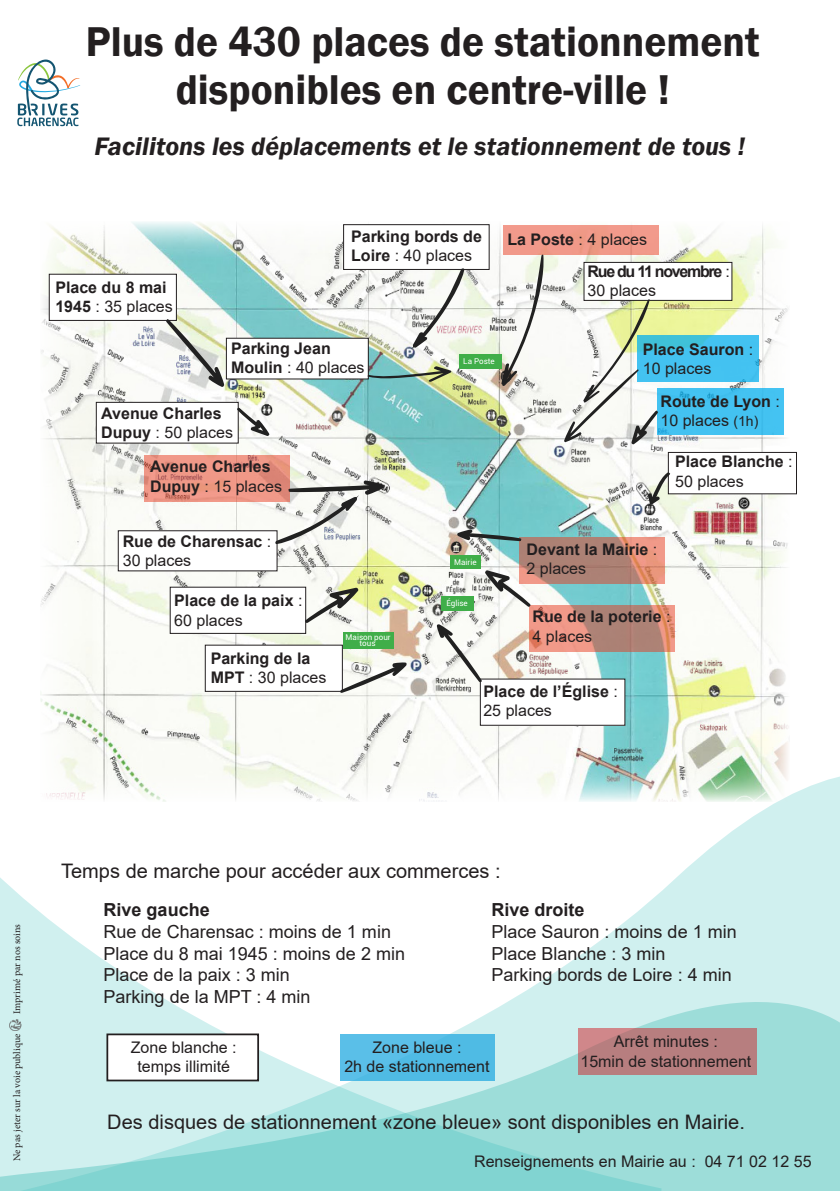
<style>
.page{position:relative;width:840px;height:1191px;background:#fff}
.page>*{position:absolute;margin:0;border:0;box-sizing:border-box;transform-origin:0 0}
.t1{font:600 42.8px/48px "Franklin Gothic";color:#231f20;text-align:center;scale:.96 1}
.t2{font:italic 600 26px "Franklin Gothic";color:#231f20}
.t3{font:20px "Arial";color:#231f20}
.t4{font:18px "Arial";color:#231f20}
.t5{font:700 18px "Arial";color:#231f20}
.t6{font:700 16px/19.2px "Arial";color:#231f20}
.t7{font:16px "Arial";color:#231f20}
.t8{font:700 16px/19.2px "Arial";letter-spacing:-.08em;color:#231f20}
.t9{font:10px "Minion Pro";letter-spacing:-.005em;color:#231f20}
.t10{font:8px "Roboto";color:#fff}
.s1{font-weight:400}
.s2{font-weight:700}
.s3{font-weight:400;font-size:14px}
</style>
<div class="page">
<svg style="left:17px;top:59px;width:63px;height:67px"></svg>
<svg style="left:661px;top:777px;width:178px;height:223px;background:#d6f2f1"></svg>
<div style="left:661px;top:1000px;width:178px;height:191px;background:#9dddd9"></div>
<svg style="left:0;top:801px;width:661px;height:390px"></svg>
<img style="left:40px;top:222px;width:749px;height:579px">
<div style="left:343px;top:225px;width:146px;height:44px;background:#fff"></div>
<div style="left:343px;top:224px;width:146px;height:46px;border:1px solid #231f20"></div>
<svg style="left:659px;top:335px;width:99px;height:46px;background:#42c1ed"></svg>
<div style="left:668px;top:452px;width:128px;height:42px;background:#fff"></div>
<div style="left:667px;top:452px;width:129px;height:42px;border:1px solid #231f20"></div>
<div style="left:49px;top:274px;width:127px;height:46px;background:#fff"></div>
<div style="left:49px;top:274px;width:128px;height:47px;border:1px solid #231f20"></div>
<div style="left:170px;top:587px;width:135px;height:46px;background:#fff"></div>
<div style="left:170px;top:586px;width:136px;height:48px;border:1px solid #231f20"></div>
<div style="left:205px;top:645px;width:137px;height:46px;background:#fff"></div>
<div style="left:205px;top:644px;width:137px;height:48px;border:1px solid #231f20"></div>
<div style="left:107px;top:1034px;width:151px;height:46px;background:#fff"></div>
<div style="left:106px;top:1033px;width:153px;height:48px;border:2px solid #231f20"></div>
<div style="left:340px;top:1034px;width:155px;height:46px;background:#4fbbe4"></div>
<svg style="left:577px;top:1028px;width:178px;height:46px;background:#b97f81"></svg>
<svg style="left:144px;top:455px;width:145px;height:46px;background:#ea9282"></svg>
<svg style="left:529px;top:605px;width:145px;height:46px;background:#cb8a7a"></svg>
<svg style="left:519px;top:537px;width:145px;height:46px;background:#bb8576"></svg>
<div style="left:656px;top:389px;width:126px;height:46px;background:#43c2f1"></div>
<div style="left:503px;top:225px;width:155px;height:30px;background:#f19a8a"></div>
<div style="left:226px;top:338px;width:142px;height:41px;background:#fff"></div>
<div style="left:226px;top:338px;width:142px;height:41px;border:1px solid #231f20"></div>
<div style="left:480px;top:679px;width:144px;height:46px;background:#fff"></div>
<div style="left:479px;top:678px;width:146px;height:48px;border:1px solid #231f20"></div>
<div style="left:118px;top:531px;width:159px;height:40px;background:#fff"></div>
<div style="left:118px;top:530px;width:159px;height:41px;border:1px solid #231f20"></div>
<div style="left:96px;top:402px;width:142px;height:41px;background:#fff"></div>
<div style="left:96px;top:402px;width:142px;height:41px;border:1px solid #231f20"></div>
<div style="left:583px;top:262px;width:148px;height:38px;background:#fff"></div>
<div style="left:583px;top:262px;width:149px;height:39px;border:1px solid #231f20"></div>
<svg style="left:501px;top:254px;width:43px;height:132px"></svg>
<svg style="left:646px;top:470px;width:25px;height:37px"></svg>
<svg style="left:452px;top:529px;width:70px;height:13px"></svg>
<svg style="left:483px;top:569px;width:48px;height:40px"></svg>
<svg style="left:434px;top:620px;width:49px;height:64px"></svg>
<svg style="left:338px;top:661px;width:73px;height:33px"></svg>
<svg style="left:304px;top:586px;width:55px;height:39px"></svg>
<svg style="left:273px;top:479px;width:116px;height:65px"></svg>
<svg style="left:236px;top:406px;width:35px;height:32px"></svg>
<svg style="left:164px;top:318px;width:62px;height:70px"></svg>
<svg style="left:403px;top:268px;width:61px;height:88px"></svg>
<svg style="left:366px;top:366px;width:85px;height:16px"></svg>
<svg style="left:563px;top:299px;width:96px;height:147px"></svg>
<svg style="left:10px;top:1019px;width:12px;height:12px"></svg>
<div style="left:440px;top:596px;width:33px;height:14px;background:#40ae49"></div>
<div style="left:449px;top:556px;width:31px;height:13px;background:#40ae49"></div>
<div style="left:459px;top:354px;width:42px;height:14px;background:#40ae49"></div>
<div style="left:342px;top:633px;width:51px;height:16px;background:#40ae49"></div>
<p class="t1" style="left:86px;top:19px;width:703px">Plus de 430 places de stationnement disponibles en centre-ville !</p>
<p class="t2" style="left:94px;top:130px;width:652px">Facilitons les déplacements et le stationnement de tous !</p>
<p class="t6" style="left:55px;top:278px;width:119px">Place du 8 mai<br>1945 <span class="s1">: 35 places</span></p>
<p class="t6" style="left:351px;top:227px;width:132px">Parking bords de<br>Loire <span class="s1">: 40 places</span></p>
<p class="t6" style="left:231px;top:339px;width:135px">Parking Jean<br>Moulin <span class="s1">: 40 places</span></p>
<p class="t10" style="left:463px;top:355px;width:33px">La Poste</p>
<p class="t6" style="left:101px;top:404px;width:133px">Avenue Charles<br>Dupuy <span class="s1">: 50 places</span></p>
<p class="t6" style="left:150px;top:457px;width:133px">Avenue Charles<br>Dupuy <span class="s1">: 15 places</span></p>
<p class="t7" style="left:507px;top:228px;width:141px"><span class="s2">La Poste</span> : 4 places</p>
<p class="t8" style="left:587px;top:262px;width:144px">Rue du 11 novembre <span class="s1">:<br>30 places</span></p>
<p class="t6" style="left:642px;top:340px;width:112px">Place Sauron <span class="s1">:<br>10 places</span></p>
<p class="t6" style="left:660px;top:391px;width:121px">Route de Lyon <span class="s1">:<br>10 places</span> <span class="s3">(1h)</span></p>
<p class="t6" style="left:674px;top:452px;width:119px">Place Blanche <span class="s1">:<br>50 places</span></p>
<p class="t6" style="left:123px;top:532px;width:150px">Rue de Charensac <span class="s1">:<br>30 places</span></p>
<p class="t10" style="left:454px;top:557px;width:24px">Mairie</p>
<p class="t6" style="left:526px;top:539px;width:132px">Devant la Mairie <span class="s1">:<br>2 places</span></p>
<p class="t6" style="left:174px;top:591px;width:130px">Place de la paix <span class="s1">:<br>60 places</span></p>
<p class="t6" style="left:210px;top:648px;width:117px">Parking de la<br>MPT <span class="s1">: 30 places</span></p>
<p class="t10" style="left:345px;top:631px;width:47px">Maison pour</p>
<p class="t10" style="left:359px;top:637px;width:17px">tous</p>
<p class="t10" style="left:446px;top:597px;width:23px">Église</p>
<p class="t6" style="left:532px;top:607px;width:139px">Rue de la poterie <span class="s1">:<br>4 places</span></p>
<p class="t6" style="left:483px;top:682px;width:136px">Place de l’Église <span class="s1">:<br>25 places</span></p>
<p class="t9" style="left:10px;top:1014px;width:91px;rotate:-90deg">Imprimé par nos soins</p>
<p class="t9" style="left:10px;top:1161px;width:129px;rotate:-90deg">Ne pas jeter sur la voie publique</p>
<p class="t3" style="left:61px;top:857px;width:441px">Temps de marche pour accéder aux commerces :</p>
<p class="t5" style="left:491px;top:897px;width:95px">Rive droite</p>
<p class="t4" style="left:491px;top:919px;width:247px">Place Sauron : moins de 1 min</p>
<p class="t4" style="left:491px;top:941px;width:176px">Place Blanche : 3 min</p>
<p class="t4" style="left:491px;top:962px;width:242px">Parking bords de Loire : 4 min</p>
<p class="t5" style="left:103px;top:897px;width:108px">Rive gauche</p>
<p class="t4" style="left:103px;top:919px;width:289px">Rue de Charensac : moins de 1 min</p>
<p class="t4" style="left:103px;top:941px;width:303px">Place du 8 mai 1945 : moins de 2 min</p>
<p class="t4" style="left:103px;top:962px;width:188px">Place de la paix : 3 min</p>
<p class="t4" style="left:103px;top:984px;width:208px">Parking de la MPT : 4 min</p>
<p class="t7" style="left:131px;top:1036px;width:107px">Zone blanche :</p>
<p class="t7" style="left:137px;top:1055px;width:94px">temps illimité</p>
<p class="t7" style="left:372px;top:1036px;width:90px">Zone bleue :</p>
<p class="t7" style="left:344px;top:1055px;width:146px">2h de stationnement</p>
<p class="t7" style="left:613px;top:1030px;width:106px">Arrêt minutes :</p>
<p class="t7" style="left:580px;top:1050px;width:172px">15min de stationnement</p>
<p class="t3" style="left:107px;top:1107px;width:638px">Des disques de stationnement «zone bleue» sont disponibles en Mairie.</p>
<p class="t7" style="left:474px;top:1150px;width:339px">Renseignements en Mairie au : 04 71 02 12 55</p>
</div>
